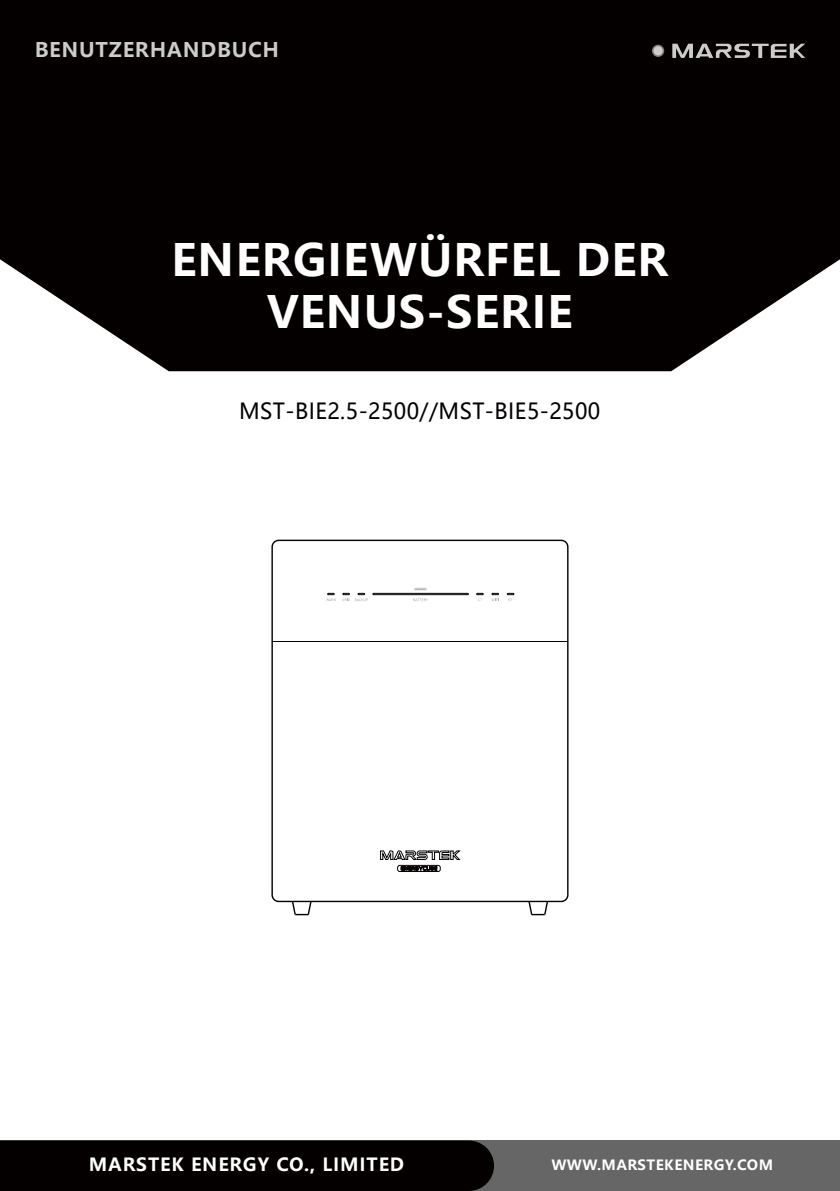
<style>
.page{position:relative;width:840px;height:1191px;background:#fff}
.page>*{position:absolute;margin:0;border:0;box-sizing:border-box;transform-origin:0 0}
.t1{font:700 44px/52px "Microsoft Ya Hei";letter-spacing:.02em;color:#fff;text-align:center}
.t2{font:22px "Microsoft Ya Hei";letter-spacing:.02em;color:#040000;scale:.96 1}
.t3{font:700 20px "Microsoft Ya Hei";letter-spacing:.04em;color:#ccc}
.t4{font:700 18px "Microsoft Ya Hei";letter-spacing:.05em;color:#fff}
.t5{font:700 14px "Microsoft Ya Hei";letter-spacing:.03em;color:#fff}
</style>
<div class="page">
<div style="left:0;top:0;width:839px;height:371px;background:#040000"></div>
<svg style="left:672px;top:44px;width:132px;height:14px;background:#636161"></svg>
<div style="left:652px;top:45px;width:11px;height:11px;background:#b6b6b6;border-radius:50%"></div>
<div style="left:651px;top:45px;width:12px;height:12px;border:2px solid #7e7e7f;border-radius:50%"></div>
<div style="left:654px;top:47px;width:7px;height:8px;background:#ccc;border-radius:50%"></div>
<div style="left:0;top:1140px;width:839px;height:51px;background:#666"></div>
<div style="left:0;top:1140px;width:493px;height:51px;background:#040000"></div>
<svg style="left:271px;top:539px;width:298px;height:364px"></svg>
<hr style="left:272px;top:641px;width:295px;height:1px;background:#040000">
<svg style="left:527px;top:899px;width:22px;height:17px"></svg>
<svg style="left:291px;top:899px;width:21px;height:17px"></svg>
<div style="left:372px;top:593px;width:96px;height:2px;border:1px solid #040000"></div>
<svg style="left:326px;top:593px;width:9px;height:8px"></svg>
<svg style="left:506px;top:593px;width:8px;height:8px"></svg>
<svg style="left:491px;top:593px;width:8px;height:8px"></svg>
<svg style="left:476px;top:593px;width:7px;height:8px"></svg>
<svg style="left:342px;top:593px;width:25px;height:8px"></svg>
<svg style="left:414px;top:588px;width:12px;height:2px"></svg>
<svg style="left:413px;top:598px;width:15px;height:3px"></svg>
<svg style="left:380px;top:850px;width:80px;height:21px"></svg>
<p class="t3" style="left:35px;top:36px;width:245px">BENUTZERHANDBUCH</p>
<h1 class="t1" style="left:171px;top:232px;width:498px">ENERGIEWÜRFEL DER<br>VENUS-SERIE</h1>
<p class="t2" style="left:239px;top:396px;width:377px">MST-BIE2.5-2500//MST-BIE5-2500</p>
<p class="t4" style="left:89px;top:1152px;width:316px">MARSTEK ENERGY CO., LIMITED</p>
<p class="t5" style="left:551px;top:1155px;width:223px">WWW.MARSTEKENERGY.COM</p>
</div>
